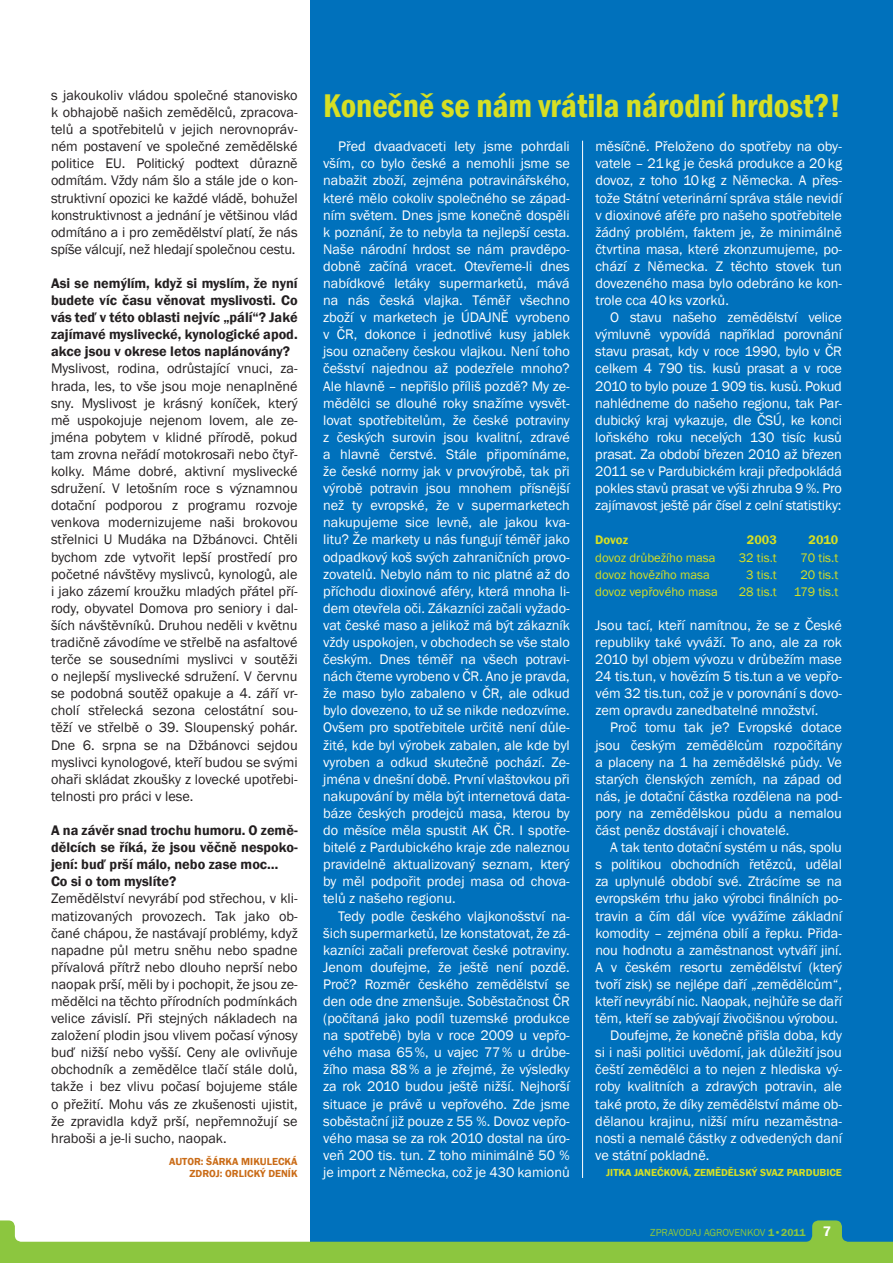
<style>
.page{position:relative;width:893px;height:1263px;background:#fff}
.page>*{position:absolute;margin:0;border:0;box-sizing:border-box;transform-origin:0 0}
.t1{font:600 condensed 33.75px "Franklin Gothic";color:#d7df23}
.t2{font:14.25px/17.1px "Franklin Gothic";letter-spacing:-.005em;color:#fff;text-align:justify}
.t3{font:14.25px/17.1px "Franklin Gothic";color:#231f20;text-align:justify}
.t4{font:600 14.25px/17.1px "Franklin Gothic";color:#231f20;text-align:justify}
.t5{font:12.75px "Franklin Gothic";color:#d7df23}
.t6{font:600 12.75px "Franklin Gothic";color:#d7df23}
.t7{font:600 10.5px/12px "Franklin Gothic";color:#ca6c18;text-align:right}
.t8{font:600 10.5px "Franklin Gothic";color:#d7df23}
.t9{font:10.5px "Franklin Gothic";color:#8cc63f}
.s1{font-weight:600}
.s2{font-weight:600;font-size:14.25px;color:#fff}
</style>
<div class="page">
<div style="left:310px;top:0;width:583px;height:1263px;background:#0071bc"></div>
<svg style="left:0;top:1220px;width:893px;height:43px"></svg>
<hr style="left:582px;top:141px;width:1px;height:1037px;background:#fff">
<p class="t3" style="left:51px;top:86px;width:248px">s jakoukoliv vládou společné stanovisko k obhajobě našich zemědělců, zpracova&shy;telů a spotřebitelů v jejich nerovnopráv&shy;ném postavení ve společné zemědělské politice EU. Politický podtext důrazně odmítám. Vždy nám šlo a stále jde o kon&shy;struktivní opozici ke každé vládě, bohužel konstruktivnost a jednání je většinou vlád odmítáno a i pro zemědělství platí, že nás spíše válcují, než hledají společnou cestu.</p>
<p class="t4" style="left:51px;top:274px;width:248px">Asi se nemýlím, když si myslím, že nyní budete víc času věnovat myslivosti. Co vás teď v této oblasti nejvíc „pálí“? Jaké zajímavé myslivecké, kynologické apod. akce jsou v okrese letos naplánovány?</p>
<p class="t3" style="left:51px;top:360px;width:248px">Myslivost, rodina, odrůstající vnuci, za&shy;hrada, les, to vše jsou moje nenaplněné sny. Myslivost je krásný koníček, který mě uspokojuje nejenom lovem, ale ze&shy;jména pobytem v klidné přírodě, pokud tam zrovna neřádí motokrosaři nebo čtyř&shy;kolky. Máme dobré, aktivní myslivecké sdružení. V letošním roce s významnou dotační podporou z programu rozvoje venkova modernizujeme naši brokovou střelnici U Mudáka na Džbánovci. Chtěli bychom zde vytvořit lepší prostředí pro početné návštěvy myslivců, kynologů, ale i jako zázemí kroužku mladých přátel pří&shy;rody, obyvatel Domova pro seniory i dal&shy;ších návštěvníků. Druhou neděli v květnu tradičně závodíme ve střelbě na asfaltové terče se sousedními myslivci v soutěži o nejlepší myslivecké sdružení. V červnu se podobná soutěž opakuje a 4. září vr&shy;cholí střelecká sezona celostátní sou&shy;těží ve střelbě o 39. Sloupenský pohár.<br>Dne 6. srpna se na Džbánovci sejdou myslivci kynologové, kteří budou se svými ohaři skládat zkoušky z lovecké upotřebi&shy;telnosti pro práci v lese.</p>
<p class="t4" style="left:51px;top:821px;width:248px;text-align:left">A na závěr snad trochu humoru. O země&shy;dělcích se říká, že jsou věčně nespoko&shy;jení: buď prší málo, nebo zase moc…<br>Co si o tom myslíte?</p>
<p class="t3" style="left:51px;top:890px;width:248px">Zemědělství nevyrábí pod střechou, v kli&shy;matizovaných provozech. Tak jako ob&shy;čané chápou, že nastávají problémy, když napadne půl metru sněhu nebo spadne přívalová přítrž nebo dlouho neprší nebo naopak prší, měli by i pochopit, že jsou ze&shy;mědělci na těchto přírodních podmínkách velice závislí. Při stejných nákladech na založení plodin jsou vlivem počasí výnosy buď nižší nebo vyšší. Ceny ale ovlivňuje obchodník a zemědělce tlačí stále dolů, takže i bez vlivu počasí bojujeme stále o přežití. Mohu vás ze zkušenosti ujistit, že zpravidla když prší, nepřemnožují se hraboši a je-li sucho, naopak.</p>
<p class="t7" style="left:169px;top:1155px;width:130px">AUTOR: ŠÁRKA MIKULECKÁ<br>ZDROJ: ORLICKÝ DENÍK</p>
<h1 class="t1" style="left:323px;top:86px;width:519px">Konečně se nám vrátila národní hrdost?!</h1>
<p class="t2" style="left:323px;top:138px;width:248px;text-indent:15px">Před dvaadvaceti lety jsme pohrdali vším, co bylo české a nemohli jsme se nabažit zboží, zejména potravinářského, které mělo cokoliv společného se západ&shy;ním světem. Dnes jsme konečně dospěli k poznání, že to nebyla ta nejlepší cesta.<br>Naše národní hrdost se nám pravděpo&shy;dobně začíná vracet. Otevřeme-li dnes nabídkové letáky supermarketů, mává na nás česká vlajka. Téměř všechno zboží v marketech je ÚDAJNĚ vyrobeno v ČR, dokonce i jednotlivé kusy jablek jsou označeny českou vlajkou. Není toho češství najednou až podezřele mnoho?<br>Ale hlavně – nepřišlo příliš pozdě? My ze&shy;mědělci se dlouhé roky snažíme vysvět&shy;lovat spotřebitelům, že české potraviny z českých surovin jsou kvalitní, zdravé a hlavně čerstvé. Stále připomínáme, že české normy jak v prvovýrobě, tak při výrobě potravin jsou mnohem přísnější než ty evropské, že v supermarketech nakupujeme sice levně, ale jakou kva&shy;litu? Že markety u nás fungují téměř jako odpadkový koš svých zahraničních provo&shy;zovatelů. Nebylo nám to nic platné až do příchodu dioxinové aféry, která mnoha li&shy;dem otevřela oči. Zákazníci začali vyžado&shy;vat české maso a jelikož má být zákazník vždy uspokojen, v obchodech se vše stalo českým. Dnes téměř na všech potravi&shy;nách čteme vyrobeno v ČR. Ano je pravda, že maso bylo zabaleno v ČR, ale odkud bylo dovezeno, to už se nikde nedozvíme.<br>Ovšem pro spotřebitele určitě není důle&shy;žité, kde byl výrobek zabalen, ale kde byl vyroben a odkud skutečně pochází. Ze&shy;jména v dnešní době. První vlaštovkou při nakupování by měla být internetová data&shy;báze českých prodejců masa, kterou by do měsíce měla spustit AK ČR. I spotře&shy;bitelé z Pardubického kraje zde naleznou pravidelně aktualizovaný seznam, který by měl podpořit prodej masa od chova&shy;telů z našeho regionu.</p>
<p class="t2" style="left:323px;top:907px;width:248px;text-indent:15px">Tedy podle českého vlajkonošství na&shy;šich supermarketů, lze konstatovat, že zá&shy;kazníci začali preferovat české potraviny.<br>Jenom doufejme, že ještě není pozdě.<br>Proč? Rozměr českého zemědělství se den ode dne zmenšuje. Soběstačnost ČR (počítaná jako podíl tuzemské produkce na spotřebě) byla v roce 2009 u vepřo&shy;vého masa 65 %, u vajec 77 % u drůbe&shy;žího masa 88 % a je zřejmé, že výsledky za rok 2010 budou ještě nižší. Nejhorší situace je právě u vepřového. Zde jsme soběstační již pouze z 55 %. Dovoz vepřo&shy;vého masa se za rok 2010 dostal na úro&shy;veň 200 tis. tun. Z toho minimálně 50 % je import z Německa, což je 430 kamionů</p>
<p class="t2" style="left:595px;top:138px;width:248px">měsíčně. Přeloženo do spotřeby na oby&shy;vatele – 21 kg je česká produkce a 20 kg dovoz, z toho 10 kg z Německa. A přes&shy;tože Státní veterinární správa stále nevidí v dioxinové aféře pro našeho spotřebitele žádný problém, faktem je, že minimálně čtvrtina masa, které zkonzumujeme, po&shy;chází z Německa. Z těchto stovek tun dovezeného masa bylo odebráno ke kon&shy;trole cca 40 ks vzorků.</p>
<p class="t2" style="left:595px;top:309px;width:248px;text-indent:15px">O stavu našeho zemědělství velice výmluvně vypovídá například porovnání stavu prasat, kdy v roce 1990, bylo v ČR celkem 4 790 tis. kusů prasat a v roce 2010 to bylo pouze 1 909 tis. kusů. Pokud nahlédneme do našeho regionu, tak Par&shy;dubický kraj vykazuje, dle ČSÚ, ke konci loňského roku necelých 130 tisíc kusů prasat. Za období březen 2010 až březen 2011 se v Pardubickém kraji předpokládá pokles stavů prasat ve výši zhruba 9 %. Pro zajímavost ještě pár čísel z celní statistiky:</p>
<p class="t6" style="left:595px;top:533px;width:34px">Dovoz</p>
<p class="t6" style="left:747px;top:533px;width:31px">2003</p>
<p class="t6" style="left:809px;top:533px;width:31px">2010</p>
<p class="t5" style="left:595px;top:550px;width:122px">dovoz drůbežího masa</p>
<p class="t5" style="left:739px;top:550px;width:40px">32 tis.t</p>
<p class="t5" style="left:800px;top:550px;width:40px">70 tis.t</p>
<p class="t5" style="left:595px;top:567px;width:116px">dovoz hovězího masa</p>
<p class="t5" style="left:746px;top:567px;width:32px">3 tis.t</p>
<p class="t5" style="left:800px;top:567px;width:40px">20 tis.t</p>
<p class="t5" style="left:595px;top:584px;width:124px">dovoz vepřového masa</p>
<p class="t5" style="left:739px;top:584px;width:40px">28 tis.t</p>
<p class="t5" style="left:794px;top:584px;width:46px">179 tis.t</p>
<p class="t2" style="left:595px;top:616px;width:248px">Jsou tací, kteří namítnou, že se z České republiky také vyváží. To ano, ale za rok 2010 byl objem vývozu v drůbežím mase 24 tis.tun, v hovězím 5 tis.tun a ve vepřo&shy;vém 32 tis.tun, což je v porovnání s dovo&shy;zem opravdu zanedbatelné množství.</p>
<p class="t2" style="left:595px;top:719px;width:248px;text-indent:15px">Proč tomu tak je? Evropské dotace jsou českým zemědělcům rozpočítány a placeny na 1 ha zemědělské půdy. Ve starých členských zemích, na západ od nás, je dotační částka rozdělena na pod&shy;pory na zemědělskou půdu a nemalou část peněz dostávají i chovatelé.</p>
<p class="t2" style="left:610px;top:838px;width:233px">A tak tento dotační systém u nás, spolu</p>
<p class="t2" style="left:595px;top:856px;width:248px">s politikou obchodních řetězců, udělal</p>
<p class="t2" style="left:595px;top:873px;width:248px">za uplynulé období své. Ztrácíme se na</p>
<p class="t2" style="left:595px;top:890px;width:248px">evropském trhu jako výrobci finálních po-</p>
<p class="t2" style="left:595px;top:907px;width:248px">travin a čím dál více vyvážíme základní</p>
<p class="t2" style="left:595px;top:924px;width:248px">komodity – zejména obilí a řepku. Přida-</p>
<p class="t2" style="left:595px;top:941px;width:248px">nou hodnotu a zaměstnanost vytváří jiní.</p>
<p class="t2" style="left:595px;top:958px;width:248px">A v českém resortu zemědělství (který</p>
<p class="t2" style="left:595px;top:975px;width:248px">tvoří zisk) se nejlépe daří „zemědělcům“,</p>
<p class="t2" style="left:595px;top:992px;width:248px">kteří nevyrábí nic. Naopak, nejhůře se daří</p>
<p class="t2" style="left:595px;top:1009px;width:244px">těm, kteří se zabývají živočišnou výrobou.</p>
<p class="t2" style="left:610px;top:1027px;width:233px">Doufejme, že konečně přišla doba, kdy</p>
<p class="t2" style="left:595px;top:1044px;width:248px">si i naši politici uvědomí, jak důležití jsou</p>
<p class="t2" style="left:595px;top:1061px;width:248px">čeští zemědělci a to nejen z hlediska vý-</p>
<p class="t2" style="left:595px;top:1078px;width:248px">roby kvalitních a zdravých potravin, ale</p>
<p class="t2" style="left:595px;top:1095px;width:248px">také proto, že díky zemědělství máme ob-</p>
<p class="t2" style="left:595px;top:1112px;width:248px">dělanou krajinu, nižší míru nezaměstna-</p>
<p class="t2" style="left:595px;top:1129px;width:248px">nosti a nemalé částky z odvedených daní</p>
<p class="t2" style="left:595px;top:1146px;width:115px">ve státní pokladně.</p>
<p class="t8" style="left:606px;top:1167px;width:237px">JITKA JANEČKOVÁ, ZEMĚDĚLSKÝ SVAZ PARDUBICE</p>
<p class="t9" style="left:650px;top:1226px;width:182px">ZPRAVODAJ AGROVENKOV <span class="s1">1•2011</span> <span class="s2">7</span></p>
</div>
